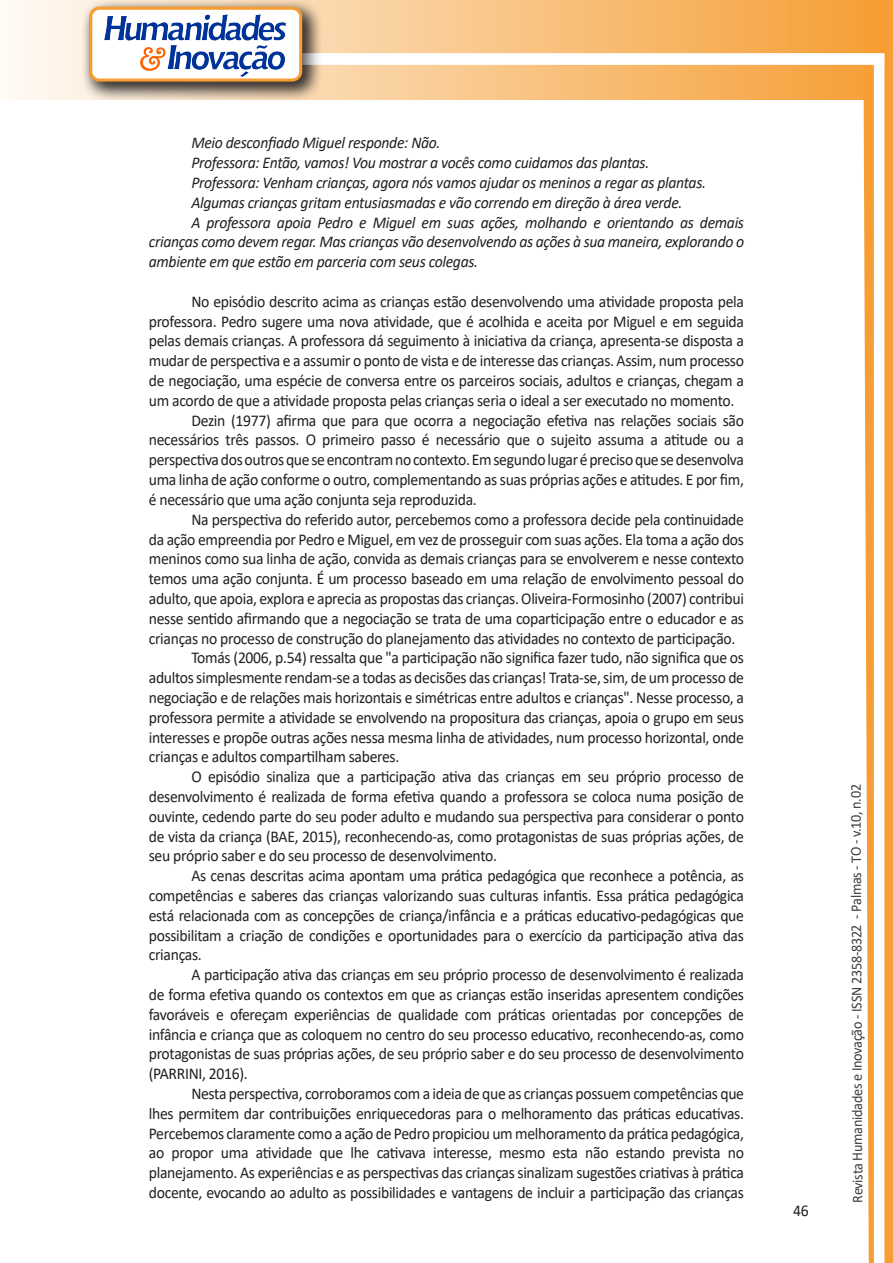
<style>
.page{position:relative;width:893px;height:1263px;background:#fff}
.page>*{position:absolute;margin:0;border:0;box-sizing:border-box;transform-origin:0 0}
.texto{font:16.5px/19.8px "Calibri";letter-spacing:-.02em;color:#231f20;text-align:justify;scale:.95 1}
.texto-2{font:italic 16.5px/19.8px "Calibri";letter-spacing:-.02em;color:#231f20;text-align:justify;scale:.95 1}
.t1{font:15px "Calibri";letter-spacing:-.025em;color:#3e3e3f;scale:.95 1}
</style>
<div class="page">
<svg style="left:5px;top:0;width:858px;height:100px;background:#f9c484"></svg>
<div style="left:302px;top:53px;width:582px;height:12px;background:#fff;border:2px solid #fff"></div>
<svg style="left:863px;top:0;width:30px;height:1263px"></svg>
<div style="left:81px;top:0;width:241px;height:102px;background:#231f20;opacity:.75"></div>
<div style="left:91px;top:8px;width:210px;height:72px;background:#fff;border-radius:9px"></div>
<img style="left:104px;top:14px;width:181px;height:62px">
<div style="left:89px;top:7px;width:213px;height:75px;border:3px solid #f69e34;border-radius:9px"></div>
<p class="texto-2" style="left:191px;top:132px;width:264px">Meio desconfiado Miguel responde: Não.</p>
<p class="texto-2" style="left:191px;top:152px;width:484px">Professora: Então, vamos! Vou mostrar a vocês como cuidamos das plantas.</p>
<p class="texto-2" style="left:191px;top:172px;width:543px">Professora: Venham crianças, agora nós vamos ajudar os meninos a regar as plantas.</p>
<p class="texto-2" style="left:191px;top:192px;width:518px">Algumas crianças gritam entusiasmadas e vão correndo em direção à área verde.</p>
<p class="texto-2" style="left:149px;top:212px;width:628px;text-indent:43px">A professora apoia Pedro e Miguel em suas ações, molhando e orientando as demais crianças como devem regar. Mas crianças vão desenvolvendo as ações à sua maneira, explorando o ambiente em que estão em parceria com seus colegas.</p>
<p class="texto" style="left:149px;top:291px;width:628px;text-indent:43px">No episódio descrito acima as crianças estão desenvolvendo uma atividade proposta pela professora. Pedro sugere uma nova atividade, que é acolhida e aceita por Miguel e em seguida pelas demais crianças. A professora dá seguimento à iniciativa da criança, apresenta-se disposta a mudar de perspectiva e a assumir o ponto de vista e de interesse das crianças. Assim, num processo de negociação, uma espécie de conversa entre os parceiros sociais, adultos e crianças, chegam a um acordo de que a atividade proposta pelas crianças seria o ideal a ser executado no momento.</p>
<p class="texto" style="left:149px;top:410px;width:628px;text-indent:43px">Dezin (1977) afirma que para que ocorra a negociação efetiva nas relações sociais são necessários três passos. O primeiro passo é necessário que o sujeito assuma a atitude ou a perspectiva dos outros que se encontram no contexto. Em segundo lugar é preciso que se desenvolva uma linha de ação conforme o outro, complementando as suas próprias ações e atitudes. E por fim, é necessário que uma ação conjunta seja reproduzida.</p>
<p class="texto" style="left:149px;top:509px;width:628px;text-indent:43px">Na perspectiva do referido autor, percebemos como a professora decide pela continuidade da ação empreendia por Pedro e Miguel, em vez de prosseguir com suas ações. Ela toma a ação dos meninos como sua linha de ação, convida as demais crianças para se envolverem e nesse contexto temos uma ação conjunta. É um processo baseado em uma relação de envolvimento pessoal do adulto, que apoia, explora e aprecia as propostas das crianças. Oliveira-Formosinho (2007) contribui nesse sentido afirmando que a negociação se trata de uma coparticipação entre o educador e as crianças no processo de construção do planejamento das atividades no contexto de participação.</p>
<p class="texto" style="left:149px;top:647px;width:628px;text-indent:43px">Tomás (2006, p.54) ressalta que "a participação não significa fazer tudo, não significa que os adultos simplesmente rendam-se a todas as decisões das crianças! Trata-se, sim, de um processo de negociação e de relações mais horizontais e simétricas entre adultos e crianças". Nesse processo, a professora permite a atividade se envolvendo na propositura das crianças, apoia o grupo em seus interesses e propõe outras ações nessa mesma linha de atividades, num processo horizontal, onde crianças e adultos compartilham saberes.</p>
<p class="texto" style="left:149px;top:766px;width:628px;text-indent:43px">O episódio sinaliza que a participação ativa das crianças em seu próprio processo de desenvolvimento é realizada de forma efetiva quando a professora se coloca numa posição de ouvinte, cedendo parte do seu poder adulto e mudando sua perspectiva para considerar o ponto de vista da criança (BAE, 2015), reconhecendo-as, como protagonistas de suas próprias ações, de seu próprio saber e do seu processo de desenvolvimento.</p>
<p class="texto" style="left:149px;top:865px;width:628px;text-indent:43px">As cenas descritas acima apontam uma prática pedagógica que reconhece a potência, as competências e saberes das crianças valorizando suas culturas infantis. Essa prática pedagógica está relacionada com as concepções de criança/infância e a práticas educativo-pedagógicas que possibilitam a criação de condições e oportunidades para o exercício da participação ativa das crianças.</p>
<p class="texto" style="left:149px;top:964px;width:628px;text-indent:43px">A participação ativa das crianças em seu próprio processo de desenvolvimento é realizada de forma efetiva quando os contextos em que as crianças estão inseridas apresentem condições favoráveis e ofereçam experiências de qualidade com práticas orientadas por concepções de infância e criança que as coloquem no centro do seu processo educativo, reconhecendo-as, como protagonistas de suas próprias ações, de seu próprio saber e do seu processo de desenvolvimento (PARRINI, 2016).</p>
<p class="texto" style="left:149px;top:1083px;width:628px;text-indent:43px">Nesta perspectiva, corroboramos com a ideia de que as crianças possuem competências que lhes permitem dar contribuições enriquecedoras para o melhoramento das práticas educativas.<br>Percebemos claramente como a ação de Pedro propiciou um melhoramento da prática pedagógica, ao propor uma atividade que lhe cativava interesse, mesmo esta não estando prevista no planejamento. As experiências e as perspectivas das crianças sinalizam sugestões criativas à prática docente, evocando ao adulto as possibilidades e vantagens de incluir a participação das crianças</p>
<p class="texto" style="left:793px;top:1200px;width:18px">46</p>
<p class="t1" style="left:846px;top:1203px;width:442px;rotate:-90deg">Revista Humanidades e Inovação - ISSN 2358-8322 - Palmas - TO - v.10, n.02</p>
</div>
